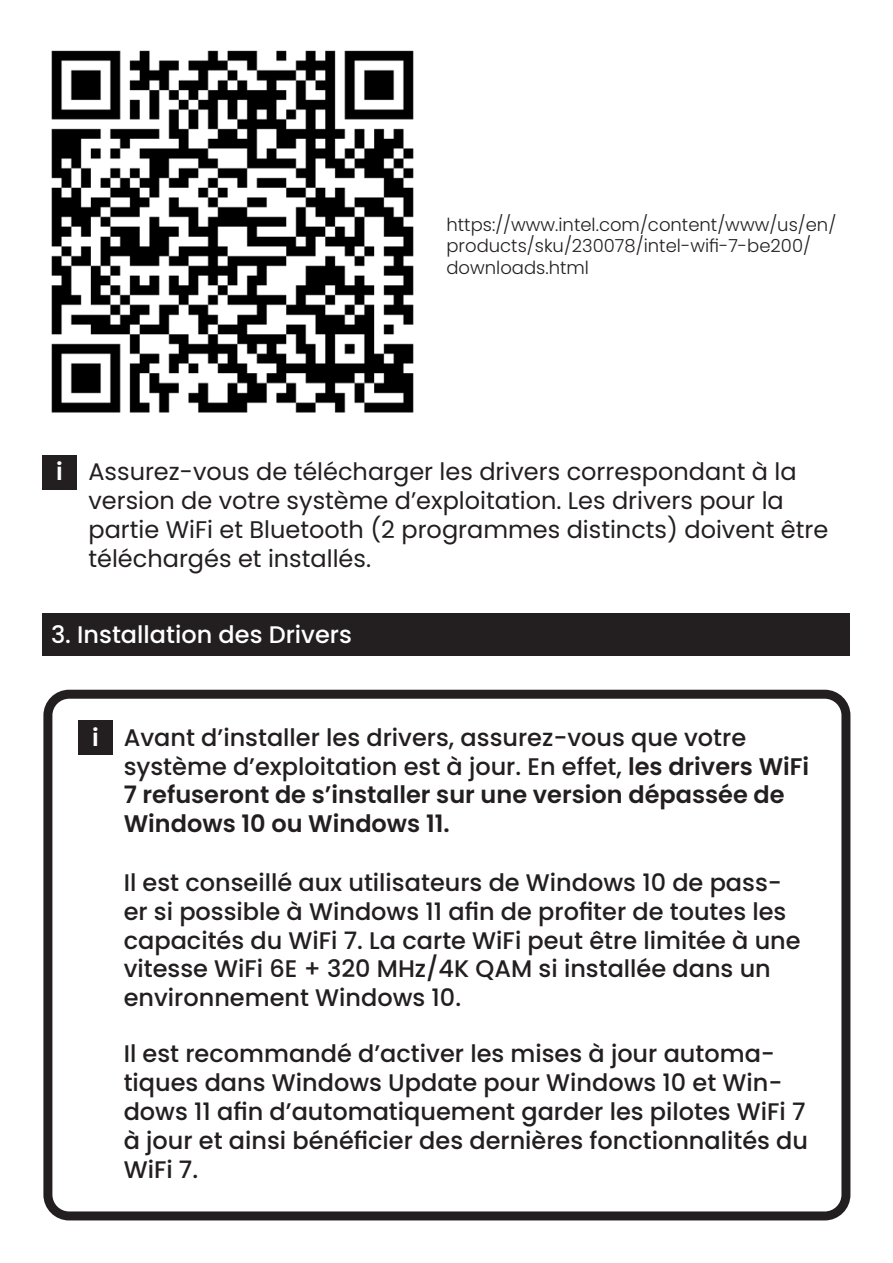
<style>
.page{position:relative;width:893px;height:1263px;background:#fff}
.page>*{position:absolute;margin:0;border:0;box-sizing:border-box;transform-origin:0 0}
.t1{font:500 24px/28.8px "Poppins";color:#231f20}
.t2{font:24px/28.8px "Poppins";color:#231f20}
.t3{font:500 24px "Poppins";color:#fff}
.t4{font:600 24px "Poppins";color:#fff}
.t5{font:300 18px/21.6px "Poppins";color:#231f20}
.s1{font-weight:600}
</style>
<div class="page">
<div style="left:43px;top:455px;width:34px;height:34px;background:#231f20"></div>
<div style="left:43px;top:613px;width:807px;height:43px;background:#231f20"></div>
<div style="left:78px;top:720px;width:34px;height:34px;background:#231f20"></div>
<div style="left:43px;top:690px;width:807px;height:530px;border:9px solid #231f20;border-radius:21px"></div>
<img style="left:51px;top:50px;width:363px;height:363px">
<p class="t5" style="left:446px;top:214px;width:391px">https://www.intel.com/content/www/us/en/ products/sku/230078/intel-wifi-7-be200/ downloads.html</p>
<p class="t4" style="left:56px;top:458px;width:8px">i</p>
<p class="t2" style="left:88px;top:457px;width:741px">Assurez-vous de télécharger les drivers correspondant à la version de votre système d’exploitation. Les drivers pour la partie WiFi et Bluetooth (2 programmes distincts) doivent être téléchargés et installés.</p>
<p class="t3" style="left:51px;top:621px;width:302px">3. Installation des Drivers</p>
<p class="t4" style="left:92px;top:723px;width:8px">i</p>
<p class="t1" style="left:124px;top:723px;width:687px">Avant d’installer les drivers, assurez-vous que votre système d’exploitation est à jour. En effet, <span class="s1">les drivers WiFi 7 refuseront de s’installer sur une version dépassée de Windows 10 ou Windows 11.</span></p>
<p class="t1" style="left:124px;top:868px;width:678px">Il est conseillé aux utilisateurs de Windows 10 de pass&shy;er si possible à Windows 11 afin de profiter de toutes les capacités du WiFi 7. La carte WiFi peut être limitée à une vitesse WiFi 6E + 320 MHz/4K QAM si installée dans un environnement Windows 10.</p>
<p class="t1" style="left:124px;top:1040px;width:686px">Il est recommandé d’activer les mises à jour automa&shy;tiques dans Windows Update pour Windows 10 et Win&shy;dows 11 afin d’automatiquement garder les pilotes WiFi 7 à jour et ainsi bénéficier des dernières fonctionnalités du WiFi 7.</p>
</div>
